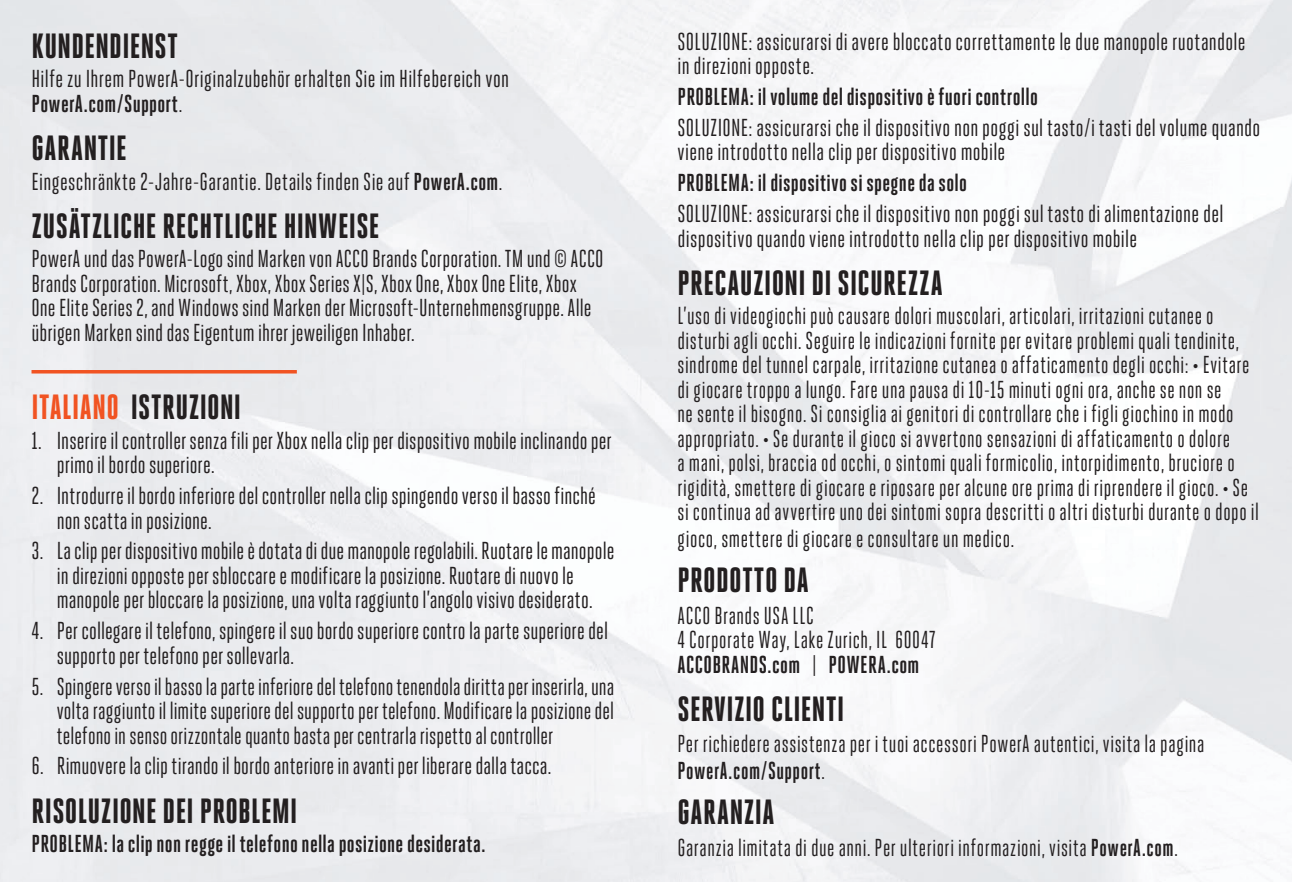
<style>
.page{position:relative;width:1292px;height:882px;background:#fff}
.page>*{position:absolute;margin:0;border:0;box-sizing:border-box;transform-origin:0 0}
.t1{font:800 35px "Heroic Condensed";letter-spacing:.015em;color:#231f20}
.t2{font:24.5px/24.5px "Heroic Condensed";letter-spacing:.015em;color:#231f20}
.t3{font:24.5px/24.8px "Heroic Condensed";letter-spacing:.015em;color:#231f20;scale:.95 1}
.t4{font:700 24.5px "Heroic Condensed";letter-spacing:.01em;color:#231f20}
.s1{font-weight:700}
.s2{color:#f15322}
</style>
<div class="page">
<svg style="left:32px;top:370px;width:265px;height:4px"></svg>
<h1 class="t1" style="left:32px;top:26px;width:148px">KUNDENDIENST</h1>
<p class="t2" style="left:32px;top:67px;width:479px">Hilfe zu Ihrem PowerA-Originalzubehör erhalten Sie im Hilfebereich von<br><span class="s1">PowerA.com/Support</span>.</p>
<h1 class="t1" style="left:32px;top:129px;width:97px">GARANTIE</h1>
<p class="t2" style="left:32px;top:169px;width:472px">Eingeschränkte 2-Jahre-Garantie. Details finden Sie auf <span class="s1">PowerA.com</span>.</p>
<h1 class="t1" style="left:32px;top:207px;width:349px">ZUSÄTZLICHE RECHTLICHE HINWEISE</h1>
<p class="t2" style="left:32px;top:247px;width:573px">PowerA und das PowerA-Logo sind Marken von ACCO Brands Corporation. TM und © ACCO Brands Corporation. Microsoft, Xbox, Xbox Series X|S, Xbox One, Xbox One Elite, Xbox One Elite Series 2, and Windows sind Marken der Microsoft-Unternehmensgruppe. Alle übrigen Marken sind das Eigentum ihrer jeweiligen Inhaber.</p>
<h1 class="t1" style="left:32px;top:388px;width:211px"><span class="s2">ITALIANO</span> ISTRUZIONI</h1>
<p class="t2" style="left:57px;top:428px;width:556px;text-indent:-25px">1. Inserire il controller senza fili per Xbox nella clip per dispositivo mobile inclinando per primo il bordo superiore.</p>
<p class="t2" style="left:57px;top:484px;width:541px;text-indent:-25px">2. Introdurre il bordo inferiore del controller nella clip spingendo verso il basso finché non scatta in posizione.</p>
<p class="t2" style="left:57px;top:539px;width:559px;text-indent:-25px">3. La clip per dispositivo mobile è dotata di due manopole regolabili. Ruotare le manopole in direzioni opposte per sbloccare e modificare la posizione. Ruotare di nuovo le manopole per bloccare la posizione, una volta raggiunto l’angolo visivo desiderato.</p>
<p class="t2" style="left:57px;top:619px;width:553px;text-indent:-25px">4. Per collegare il telefono, spingere il suo bordo superiore contro la parte superiore del supporto per telefono per sollevarla.</p>
<p class="t2" style="left:57px;top:674px;width:559px;text-align:justify;text-indent:-25px">5. Spingere verso il basso la parte inferiore del telefono tenendola diritta per inserirla, una volta raggiunto il limite superiore del supporto per telefono. Modificare la posizione del telefono in senso orizzontale quanto basta per centrarla rispetto al controller</p>
<p class="t2" style="left:32px;top:754px;width:521px">6. Rimuovere la clip tirando il bordo anteriore in avanti per liberare dalla tacca.</p>
<h1 class="t1" style="left:32px;top:791px;width:267px">RISOLUZIONE DEI PROBLEMI</h1>
<p class="t4" style="left:32px;top:830px;width:456px">PROBLEMA: la clip non regge il telefono nella posizione desiderata.</p>
<p class="t2" style="left:677px;top:29px;width:569px">SOLUZIONE: assicurarsi di avere bloccato correttamente le due manopole ruotandole in direzioni opposte.</p>
<p class="t4" style="left:677px;top:83px;width:362px">PROBLEMA: il volume del dispositivo è fuori controllo</p>
<p class="t2" style="left:677px;top:115px;width:584px">SOLUZIONE: assicurarsi che il dispositivo non poggi sul tasto/i tasti del volume quando viene introdotto nella clip per dispositivo mobile</p>
<p class="t4" style="left:677px;top:169px;width:291px">PROBLEMA: il dispositivo si spegne da solo</p>
<p class="t2" style="left:677px;top:202px;width:547px">SOLUZIONE: assicurarsi che il dispositivo non poggi sul tasto di alimentazione del dispositivo quando viene introdotto nella clip per dispositivo mobile</p>
<h1 class="t1" style="left:677px;top:264px;width:267px">PRECAUZIONI DI SICUREZZA</h1>
<p class="t3" style="left:677px;top:304px;width:613px">L’uso di videogiochi può causare dolori muscolari, articolari, irritazioni cutanee o disturbi agli occhi. Seguire le indicazioni fornite per evitare problemi quali tendinite, sindrome del tunnel carpale, irritazione cutanea o affaticamento degli occhi: • Evitare di giocare troppo a lungo. Fare una pausa di 10-15 minuti ogni ora, anche se non se<br>ne sente il bisogno. Si consiglia ai genitori di controllare che i figli giochino in modo appropriato. • Se durante il gioco si avvertono sensazioni di affaticamento o dolore<br>a mani, polsi, braccia od occhi, o sintomi quali formicolio, intorpidimento, bruciore o rigidità, smettere di giocare e riposare per alcune ore prima di riprendere il gioco. • Se si continua ad avvertire uno dei sintomi sopra descritti o altri disturbi durante o dopo il gioco, smettere di giocare e consultare un medico.</p>
<h1 class="t1" style="left:677px;top:561px;width:133px">PRODOTTO DA</h1>
<p class="t3" style="left:677px;top:603px;width:273px">ACCO Brands USA LLC<br>4 Corporate Way, Lake Zurich, IL 60047<br><span class="s1">ACCOBRANDS.com</span> | <span class="s1">POWERA.com</span></p>
<h1 class="t1" style="left:677px;top:690px;width:168px">SERVIZIO CLIENTI</h1>
<p class="t3" style="left:677px;top:731px;width:556px;line-height:26.2px">Per richiedere assistenza per i tuoi accessori PowerA autentici, visita la pagina<br><span class="s1">PowerA.com/Support</span>.</p>
<h1 class="t1" style="left:677px;top:793px;width:98px">GARANZIA</h1>
<p class="t3" style="left:677px;top:835px;width:528px">Garanzia limitata di due anni. Per ulteriori informazioni, visita <span class="s1">PowerA.com</span>.</p>
</div>
